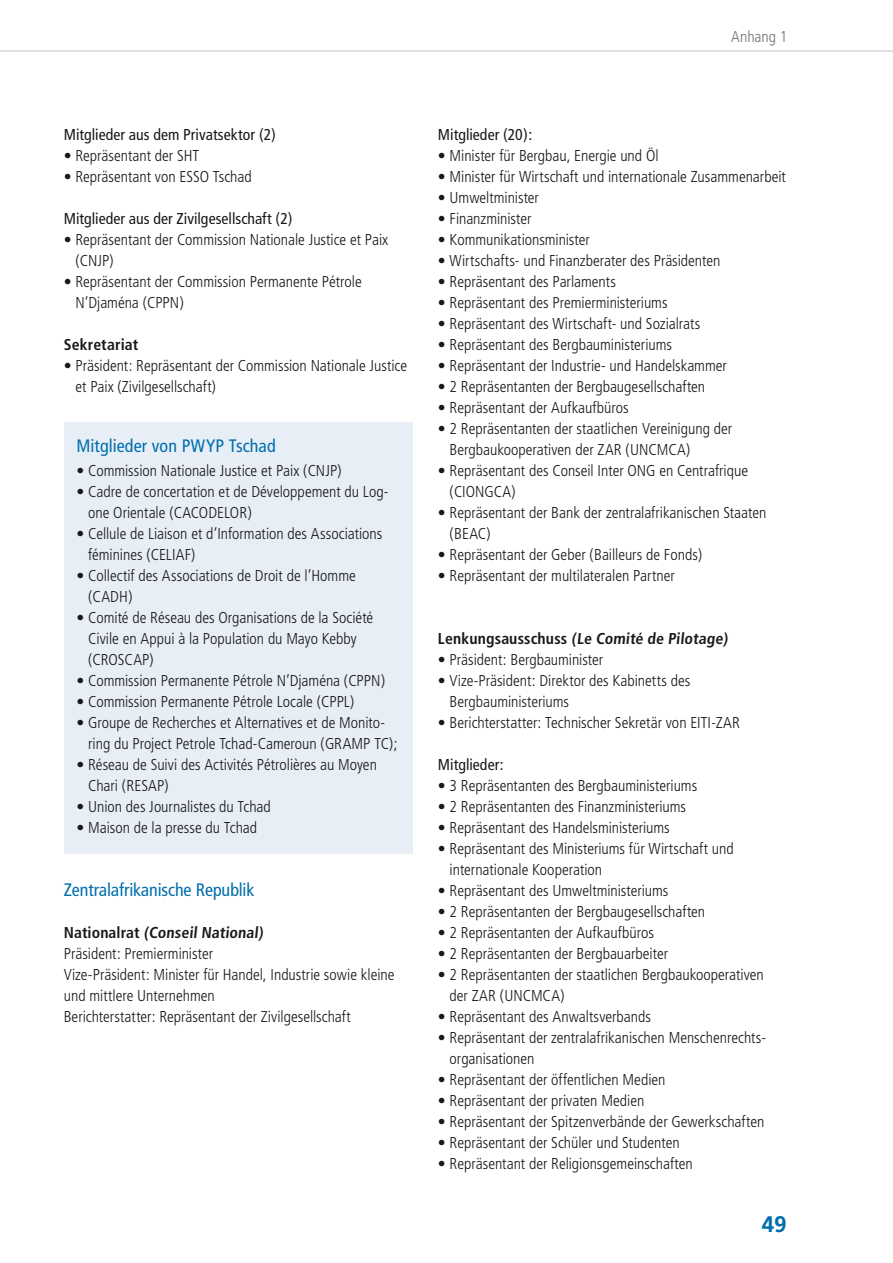
<style>
.page{position:relative;width:893px;height:1263px;background:#fff}
.page>*{position:absolute;margin:0;border:0;box-sizing:border-box;transform-origin:0 0}
.t1{font:700 22.5px "Frutiger";color:#006eab}
.t2{font:condensed 18px "Frutiger";letter-spacing:-.005em;color:#006eab}
.t3{font:300 condensed 15.75px/21px "Frutiger";color:#1a171c}
.t4{font:condensed 15.75px "Frutiger";color:#1a171c}
.t5{font:700 condensed 15.75px "Frutiger";letter-spacing:.01em;color:#1a171c}
.t6{font:300 condensed 15.75px "Frutiger";letter-spacing:-.005em;color:#707172}
</style>
<div class="page">
<hr style="left:0;top:51px;width:893px;height:1px;background:#c2c3c4">
<div style="left:64px;top:422px;width:348px;height:432px;background:#e7eef6"></div>
<p class="t6" style="left:731px;top:27px;width:58px">Anhang 1</p>
<p class="t4" style="left:64px;top:125px;width:214px">Mitglieder aus dem Privatsektor (2)</p>
<p class="t3" style="left:64px;top:145px;width:137px">• Repräsentant der SHT</p>
<p class="t3" style="left:64px;top:166px;width:189px">• Repräsentant von ESSO Tschad</p>
<p class="t4" style="left:64px;top:209px;width:230px">Mitglieder aus der Zivilgesellschaft (2)</p>
<p class="t3" style="left:75px;top:229px;width:314px;text-indent:-12px">• Repräsentant der Commission Nationale Justice et Paix (CNJP)</p>
<p class="t3" style="left:75px;top:271px;width:288px;text-indent:-12px">• Repräsentant der Commission Permanente Pétrole<br>N’Djaména (CPPN)</p>
<p class="t5" style="left:64px;top:335px;width:76px">Sekretariat</p>
<p class="t3" style="left:75px;top:355px;width:333px;text-indent:-12px">• Präsident: Repräsentant der Commission Nationale Justice et Paix (Zivilgesellschaft)</p>
<p class="t2" style="left:77px;top:435px;width:201px">Mitglieder von PWYP Tschad</p>
<p class="t3" style="left:77px;top:460px;width:266px">• Commission Nationale Justice et Paix (CNJP)</p>
<p class="t3" style="left:88px;top:481px;width:302px;text-indent:-12px">• Cadre de concertation et de Développement du Log&shy;one Orientale (CACODELOR)</p>
<p class="t3" style="left:88px;top:523px;width:296px;text-indent:-12px">• Cellule de Liaison et d’Information des Associations féminines (CELIAF)</p>
<p class="t3" style="left:88px;top:565px;width:269px;text-indent:-12px">• Collectif des Associations de Droit de l’Homme (CADH)</p>
<p class="t3" style="left:88px;top:607px;width:287px;text-indent:-12px">• Comité de Réseau des Organisations de la Société<br>Civile en Appui à la Population du Mayo Kebby (CROSCAP)</p>
<p class="t3" style="left:77px;top:670px;width:310px">• Commission Permanente Pétrole N’Djaména (CPPN)</p>
<p class="t3" style="left:77px;top:691px;width:279px">• Commission Permanente Pétrole Locale (CPPL)</p>
<p class="t3" style="left:88px;top:712px;width:311px;text-indent:-12px">• Groupe de Recherches et Alternatives et de Monito&shy;ring du Project Petrole Tchad-Cameroun (GRAMP TC);</p>
<p class="t3" style="left:88px;top:754px;width:290px;text-indent:-12px">• Réseau de Suivi des Activités Pétrolières au Moyen<br>Chari (RESAP)</p>
<p class="t3" style="left:77px;top:796px;width:196px">• Union des Journalistes du Tchad</p>
<p class="t3" style="left:77px;top:817px;width:182px">• Maison de la presse du Tchad</p>
<p class="t2" style="left:64px;top:879px;width:192px">Zentralafrikanische Republik</p>
<p class="t5" style="left:64px;top:923px;width:203px">Nationalrat (Conseil National)</p>
<p class="t3" style="left:64px;top:943px;width:332px">Präsident: Premierminister<br>Vize-Präsident: Minister für Handel, Industrie sowie kleine und mittlere Unternehmen<br>Berichterstatter: Repräsentant der Zivilgesellschaft</p>
<p class="t4" style="left:438px;top:125px;width:96px">Mitglieder (20):</p>
<p class="t3" style="left:438px;top:145px;width:222px">• Minister für Bergbau, Energie und Öl</p>
<p class="t3" style="left:438px;top:166px;width:349px">• Minister für Wirtschaft und internationale Zusammenarbeit</p>
<p class="t3" style="left:438px;top:187px;width:103px">• Umweltminister</p>
<p class="t3" style="left:438px;top:208px;width:95px">• Finanzminister</p>
<p class="t3" style="left:438px;top:229px;width:153px">• Kommunikationsminister</p>
<p class="t3" style="left:438px;top:250px;width:284px">• Wirtschafts- und Finanzberater des Präsidenten</p>
<p class="t3" style="left:438px;top:271px;width:179px">• Repräsentant des Parlaments</p>
<p class="t3" style="left:438px;top:292px;width:231px">• Repräsentant des Premierministeriums</p>
<p class="t3" style="left:438px;top:313px;width:264px">• Repräsentant des Wirtschaft- und Sozialrats</p>
<p class="t3" style="left:438px;top:334px;width:235px">• Repräsentant des Bergbauministeriums</p>
<p class="t3" style="left:438px;top:355px;width:290px">• Repräsentant der Industrie- und Handelskammer</p>
<p class="t3" style="left:438px;top:376px;width:269px">• 2 Repräsentanten der Bergbaugesellschaften</p>
<p class="t3" style="left:438px;top:397px;width:192px">• Repräsentant der Aufkaufbüros</p>
<p class="t3" style="left:450px;top:418px;width:284px;text-indent:-12px">• 2 Repräsentanten der staatlichen Vereinigung der<br>Bergbaukooperativen der ZAR (UNCMCA)</p>
<p class="t3" style="left:450px;top:460px;width:300px;text-indent:-12px">• Repräsentant des Conseil Inter ONG en Centrafrique (CIONGCA)</p>
<p class="t3" style="left:450px;top:502px;width:318px;text-indent:-12px">• Repräsentant der Bank der zentralafrikanischen Staaten (BEAC)</p>
<p class="t3" style="left:438px;top:544px;width:266px">• Repräsentant der Geber (Bailleurs de Fonds)</p>
<p class="t3" style="left:438px;top:565px;width:238px">• Repräsentant der multilateralen Partner</p>
<p class="t5" style="left:438px;top:629px;width:293px">Lenkungsausschuss (Le Comité de Pilotage)</p>
<p class="t3" style="left:438px;top:649px;width:167px">• Präsident: Bergbauminister</p>
<p class="t3" style="left:450px;top:670px;width:242px;text-indent:-12px">• Vize-Präsident: Direktor des Kabinetts des<br>Bergbauministeriums</p>
<p class="t3" style="left:438px;top:712px;width:303px">• Berichterstatter: Technischer Sekretär von EITI-ZAR</p>
<p class="t4" style="left:438px;top:755px;width:67px">Mitglieder:</p>
<p class="t3" style="left:438px;top:775px;width:261px">• 3 Repräsentanten des Bergbauministeriums</p>
<p class="t3" style="left:438px;top:796px;width:250px">• 2 Repräsentanten des Finanzministeriums</p>
<p class="t3" style="left:438px;top:817px;width:233px">• Repräsentant des Handelsministeriums</p>
<p class="t3" style="left:450px;top:838px;width:286px;text-indent:-12px">• Repräsentant des Ministeriums für Wirtschaft und internationale Kooperation</p>
<p class="t3" style="left:438px;top:880px;width:232px">• Repräsentant des Umweltministeriums</p>
<p class="t3" style="left:438px;top:901px;width:269px">• 2 Repräsentanten der Bergbaugesellschaften</p>
<p class="t3" style="left:438px;top:922px;width:217px">• 2 Repräsentanten der Aufkaufbüros</p>
<p class="t3" style="left:438px;top:943px;width:232px">• 2 Repräsentanten der Bergbauarbeiter</p>
<p class="t3" style="left:450px;top:964px;width:316px;text-indent:-12px">• 2 Repräsentanten der staatlichen Bergbaukooperativen der ZAR (UNCMCA)</p>
<p class="t3" style="left:438px;top:1006px;width:214px">• Repräsentant des Anwaltsverbands</p>
<p class="t3" style="left:450px;top:1027px;width:316px;text-indent:-12px">• Repräsentant der zentralafrikanischen Menschenrechts&shy;organisationen</p>
<p class="t3" style="left:438px;top:1069px;width:229px">• Repräsentant der öffentlichen Medien</p>
<p class="t3" style="left:438px;top:1090px;width:208px">• Repräsentant der privaten Medien</p>
<p class="t3" style="left:438px;top:1111px;width:328px">• Repräsentant der Spitzenverbände der Gewerkschaften</p>
<p class="t3" style="left:438px;top:1132px;width:243px">• Repräsentant der Schüler und Studenten</p>
<p class="t3" style="left:438px;top:1153px;width:256px">• Repräsentant der Religionsgemeinschaften</p>
<h1 class="t1" style="left:762px;top:1211px;width:26px">49</h1>
</div>
